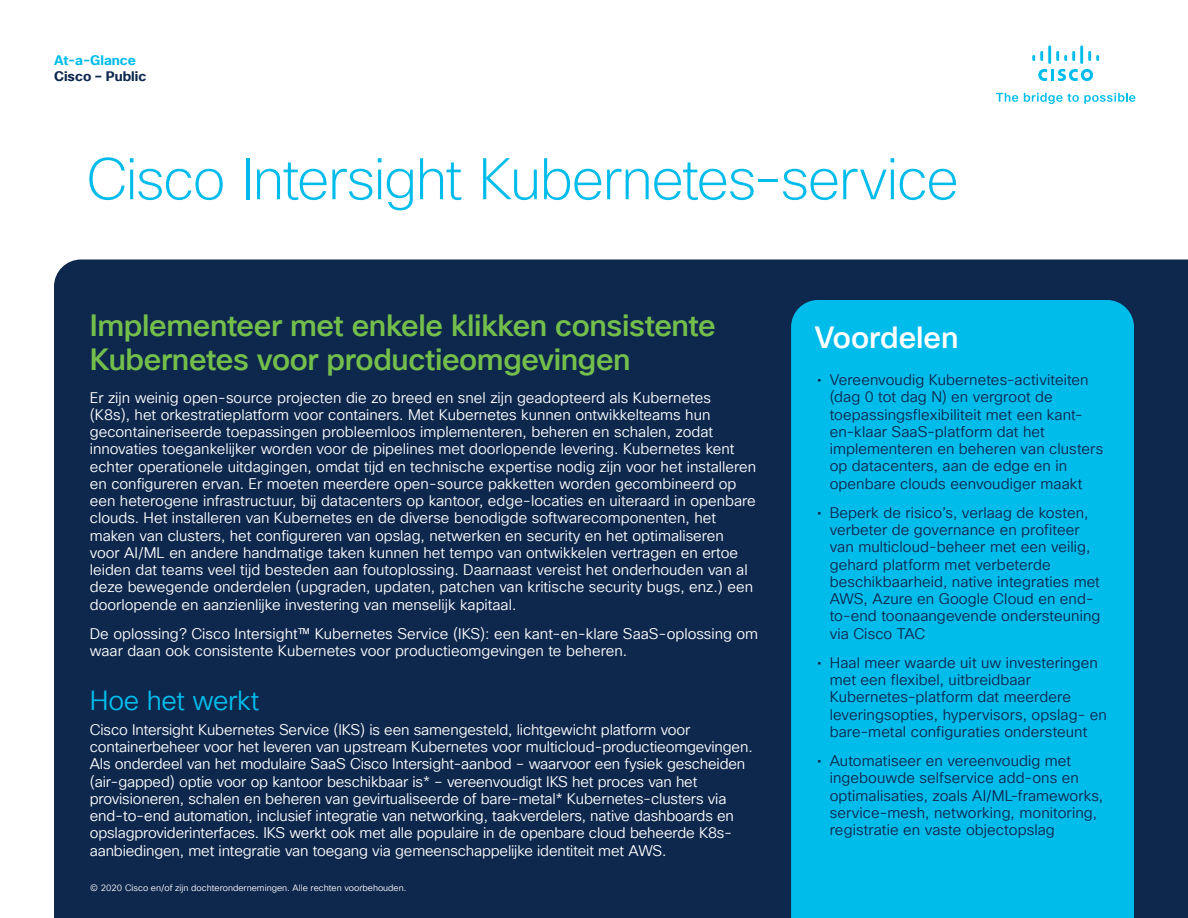
<style>
.page{position:relative;width:1188px;height:918px;background:#fff}
.page>*{position:absolute;margin:0;border:0;box-sizing:border-box;transform-origin:0 0}
.Title_Headline{font:200 57px "Cisco Sans TT";letter-spacing:-.025em;color:#00bceb}
.Intro_Heading-Green{font:500 30px/34.5px "Cisco Sans TT";letter-spacing:-.015em;color:#74bf4b}
.Sidebar_Heading_Whit{font:500 30px "Cisco Sans TT";letter-spacing:-.005em;color:#fff}
.Subhead2_Blue{font:27px "Cisco Sans TT Light";letter-spacing:-.015em;color:#00bceb}
.Body_White{font:15px/17.2px "Cisco Sans TT Light";color:#fff}
.t1{font:15px/17.2px "Cisco Sans TT Light";letter-spacing:.005em;color:#0d274d}
.t2{font:700 13.5px "Cisco Sans TT";color:#0d274d}
.t3{font:700 13.5px "Cisco Sans TT";color:#00bceb}
.Footer_white{font:9px "Cisco Sans TT Light";color:#fff}
.s1{font-family:"Cisco Sans TT"}
</style>
<div class="page">
<svg style="left:996px;top:93px;width:22px;height:9px"></svg>
<svg style="left:1024px;top:93px;width:111px;height:11px"></svg>
<svg style="left:1038px;top:69px;width:55px;height:12px"></svg>
<svg style="left:1032px;top:51px;width:11px;height:10px"></svg>
<hr style="left:1048px;top:45px;width:3px;height:19px;background:#00bdeb">
<svg style="left:1056px;top:51px;width:19px;height:10px"></svg>
<hr style="left:1080px;top:45px;width:3px;height:19px;background:#00bdeb">
<svg style="left:1088px;top:51px;width:11px;height:10px"></svg>
<div style="left:54px;top:260px;width:1134px;height:658px;background:#0d274d"></div>
<div style="left:791px;top:300px;width:343px;height:618px;background:#00bceb"></div>
<p class="t3" style="left:54px;top:51px;width:84px">At-a-Glance</p>
<p class="t2" style="left:54px;top:67px;width:94px">Cisco – Public</p>
<p class="Title_Headline" style="left:86px;top:142px;width:874px">Cisco Intersight Kubernetes-service</p>
<p class="Intro_Heading-Green" style="left:90px;top:309px;width:627px">Implementeer met enkele klikken consistente<br>Kubernetes voor productieomgevingen</p>
<p class="Body_White" style="left:90px;top:389px;width:668px">Er zijn weinig open-source projecten die zo breed en snel zijn geadopteerd als Kubernetes<br>(K8s), het orkestratieplatform voor containers. Met Kubernetes kunnen ontwikkelteams hun gecontaineriseerde toepassingen probleemloos implementeren, beheren en schalen, zodat innovaties toegankelijker worden voor de pipelines met doorlopende levering. Kubernetes kent echter operationele uitdagingen, omdat tijd en technische expertise nodig zijn voor het installeren en configureren ervan. Er moeten meerdere open-source pakketten worden gecombineerd op een heterogene infrastructuur, bij datacenters op kantoor, edge-locaties en uiteraard in openbare clouds. Het installeren van Kubernetes en de diverse benodigde softwarecomponenten, het maken van clusters, het configureren van opslag, netwerken en security en het optimaliseren voor AI/ML en andere handmatige taken kunnen het tempo van ontwikkelen vertragen en ertoe leiden dat teams veel tijd besteden aan foutoplossing. Daarnaast vereist het onderhouden van al deze bewegende onderdelen (upgraden, updaten, patchen van kritische security bugs, enz.) een doorlopende en aanzienlijke investering van menselijk kapitaal.</p>
<p class="Body_White" style="left:90px;top:625px;width:670px">De oplossing? Cisco Intersight™ Kubernetes Service (IKS): een kant-en-klare SaaS-oplossing om waar daan ook consistente Kubernetes voor productieomgevingen te beheren.</p>
<p class="Subhead2_Blue" style="left:90px;top:683px;width:171px">Hoe het werkt</p>
<p class="Body_White" style="left:90px;top:721px;width:664px">Cisco Intersight Kubernetes Service (IKS) is een samengesteld, lichtgewicht platform voor containerbeheer voor het leveren van upstream Kubernetes voor multicloud-productieomgevingen.<br>Als onderdeel van het modulaire SaaS Cisco Intersight-aanbod – waarvoor een fysiek gescheiden (air-gapped) optie voor op kantoor beschikbaar is* – vereenvoudigt IKS het proces van het provisioneren, schalen en beheren van gevirtualiseerde of bare-metal* Kubernetes-clusters via end-to-end automation, inclusief integratie van networking, taakverdelers, native dashboards en opslagproviderinterfaces. IKS werkt ook met alle populaire in de openbare cloud beheerde K8s&shy;aanbiedingen, met integratie van toegang via gemeenschappelijke identiteit met AWS.</p>
<p class="Footer_white" style="left:90px;top:882px;width:318px">© 2020 Cisco en/of zijn dochterondernemingen. Alle rechten voorbehouden.</p>
<p class="Sidebar_Heading_Whit" style="left:815px;top:318px;width:145px">Voordelen</p>
<p class="t1" style="left:830px;top:372px;width:275px;text-indent:-13px"><span class="s1">•</span> Vereenvoudig Kubernetes-activiteiten (dag 0 tot dag N) en vergroot de toepassingsflexibiliteit met een kant&shy;en-klaar SaaS-platform dat het implementeren en beheren van clusters op datacenters, aan de edge en in openbare clouds eenvoudiger maakt</p>
<p class="t1" style="left:830px;top:505px;width:272px;text-indent:-13px"><span class="s1">•</span> Beperk de risico’s, verlaag de kosten, verbeter de governance en profiteer van multicloud-beheer met een veilig, gehard platform met verbeterde beschikbaarheid, native integraties met AWS, Azure en Google Cloud en end&shy;to-end toonaangevende ondersteuning via Cisco TAC</p>
<p class="t1" style="left:830px;top:655px;width:279px;text-indent:-13px"><span class="s1">•</span> Haal meer waarde uit uw investeringen met een flexibel, uitbreidbaar Kubernetes-platform dat meerdere leveringsopties, hypervisors, opslag- en bare-metal configuraties ondersteunt</p>
<p class="t1" style="left:830px;top:753px;width:275px;text-indent:-13px"><span class="s1">•</span> Automatiseer en vereenvoudig met ingebouwde selfservice add-ons en optimalisaties, zoals AI/ML-frameworks, service-mesh, networking, monitoring, registratie en vaste objectopslag</p>
</div>
